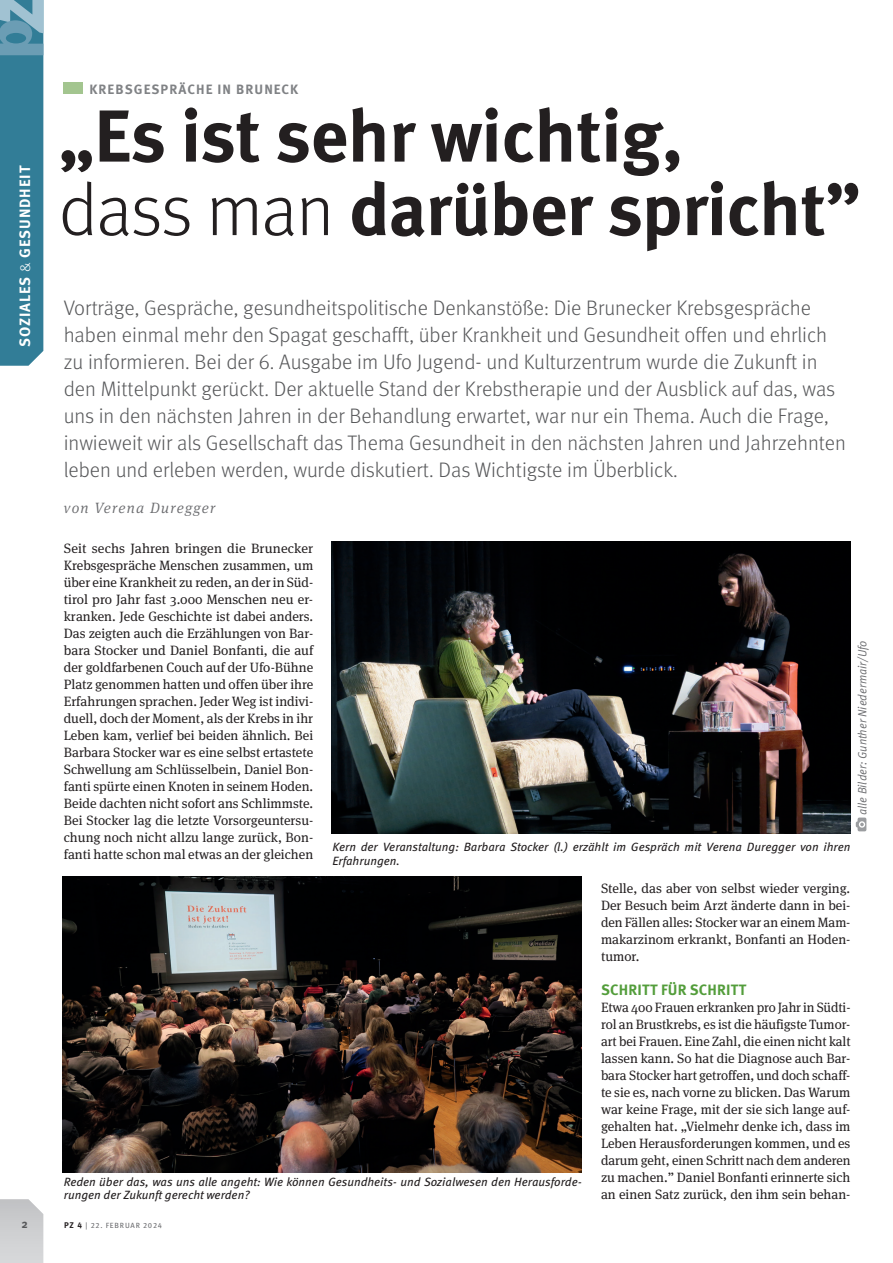
<style>
.page{position:relative;width:893px;height:1263px;background:#fff}
.page>*{position:absolute;margin:0;border:0;box-sizing:border-box;transform-origin:0 0}
.t1{font:700 73.5px/73.5px "Meta OT";letter-spacing:-.015em;color:#231f20}
.t2{font:300 21px/27px "Meta OT";color:#57585a}
.t3{font:700 15px "Meta OT";letter-spacing:.06em;color:#fff}
.t4{font:italic 300 15px "Meta Serif OT";letter-spacing:.08em;color:#6c6d70}
.t5{font:700 15px "Meta OT";letter-spacing:.01em;color:#539d3b}
.t6{font:13.5px/17px "Meta Serif OT";color:#231f20;text-align:justify}
.t7{font:700 13.5px "Meta OT";letter-spacing:.08em;color:#808285}
.t8{font:italic 12px/13.5px "Meta OT";color:#231f20}
.t9{font:12px "Meta OT Norm Ita";color:#6c6d70;scale:.95 1}
.t10{font:700 12px "Meta OT";color:#57585a;scale:.95 1}
.t11{font:7.5px "Meta OT";letter-spacing:.105em;color:#6c6d70}
.s1{font-weight:300}
.s2{font-weight:700;font-size:8.25px;color:#231f20}
</style>
<div class="page">
<svg style="left:0;top:1199px;width:43px;height:64px;background:#cfd0d2"></svg>
<svg style="left:0;top:0;width:43px;height:366px;background:#3c839c"></svg>
<div style="left:64px;top:82px;width:19px;height:12px;background:#a3c58f"></div>
<img style="left:63px;top:876px;width:519px;height:296px">
<img style="left:332px;top:542px;width:518px;height:292px">
<svg style="left:856px;top:817px;width:10px;height:14px"></svg>
<p class="t3" style="left:16px;top:347px;width:183px;rotate:-90deg">SOZIALES <span class="s1">&amp;</span> GESUNDHEIT</p>
<p class="t10" style="left:22px;top:1216px;width:8px">2</p>
<p class="t7" style="left:89px;top:80px;width:211px">KREBSGESPRÄCHE IN BRUNECK</p>
<h1 class="t1" style="left:58px;top:100px;width:804px">„Es ist sehr wichtig,<br><span class="s1">dass man</span> darüber spricht”</h1>
<p class="t2" style="left:64px;top:294px;width:784px">Vorträge, Gespräche, gesundheitspolitische Denkanstöße: Die Brunecker Krebsgespräche haben einmal mehr den Spagat geschafft, über Krankheit und Gesundheit offen und ehrlich zu informieren. Bei der 6. Ausgabe im Ufo Jugend- und Kulturzentrum wurde die Zukunft in den Mittelpunkt gerückt. Der aktuelle Stand der Krebstherapie und der Ausblick auf das, was uns in den nächsten Jahren in der Behandlung erwartet, war nur ein Thema. Auch die Frage, inwieweit wir als Gesellschaft das Thema Gesundheit in den nächsten Jahren und Jahrzehnten leben und erleben werden, wurde diskutiert. Das Wichtigste im Überblick.</p>
<p class="t4" style="left:64px;top:499px;width:153px">von Verena Duregger</p>
<p class="t6" style="left:64px;top:540px;width:251px">Seit sechs Jahren bringen die Brunecker Krebsgespräche Menschen zusammen, um über eine Krankheit zu reden, an der in Süd&shy;tirol pro Jahr fast 3.000 Menschen neu er&shy;kranken. Jede Geschichte ist dabei anders.<br>Das zeigten auch die Erzählungen von Bar&shy;bara Stocker und Daniel Bonfanti, die auf der goldfarbenen Couch auf der Ufo-Bühne Platz genommen hatten und offen über ihre Erfahrungen sprachen. Jeder Weg ist indivi&shy;duell, doch der Moment, als der Krebs in ihr Leben kam, verlief bei beiden ähnlich. Bei Barbara Stocker war es eine selbst ertastete Schwellung am Schlüsselbein, Daniel Bon&shy;fanti spürte einen Knoten in seinem Hoden.<br>Beide dachten nicht sofort ans Schlimmste.<br>Bei Stocker lag die letzte Vorsorgeuntersu&shy;chung noch nicht allzu lange zurück, Bon&shy;fanti hatte schon mal etwas an der gleichen</p>
<p class="t6" style="left:601px;top:880px;width:251px">Stelle, das aber von selbst wieder verging.<br>Der Besuch beim Arzt änderte dann in bei&shy;den Fällen alles: Stocker war an einem Mam&shy;makarzinom erkrankt, Bonfanti an Hoden&shy;tumor.</p>
<p class="t5" style="left:601px;top:980px;width:147px">SCHRITT FÜR SCHRITT</p>
<p class="t6" style="left:601px;top:999px;width:251px">Etwa 400 Frauen erkranken pro Jahr in Südti&shy;rol an Brustkrebs, es ist die häufigste Tumor&shy;art bei Frauen. Eine Zahl, die einen nicht kalt lassen kann. So hat die Diagnose auch Bar&shy;bara Stocker hart getroffen, und doch schaff&shy;te sie es, nach vorne zu blicken. Das Warum war keine Frage, mit der sie sich lange auf&shy;gehalten hat. „Vielmehr denke ich, dass im Leben Herausforderungen kommen, und es darum geht, einen Schritt nach dem anderen zu machen.” Daniel Bonfanti erinnerte sich an einen Satz zurück, den ihm sein behan-</p>
<p class="t9" style="left:855px;top:815px;width:185px;rotate:-90deg">alle Bilder: Gunther Niedermair/Ufo</p>
<p class="t8" style="left:332px;top:840px;width:520px">Kern der Veranstaltung: Barbara Stocker (l.) erzählt im Gespräch mit Verena Duregger von ihren<br>Erfahrungen.</p>
<p class="t8" style="left:64px;top:1175px;width:520px">Reden über das, was uns alle angeht: Wie können Gesundheits- und Sozialwesen den Herausforde&shy;rungen der Zukunft gerecht werden?</p>
<p class="t11" style="left:64px;top:1221px;width:100px"><span class="s2">PZ 4</span> | 22. FEBRUAR 2024</p>
</div>
